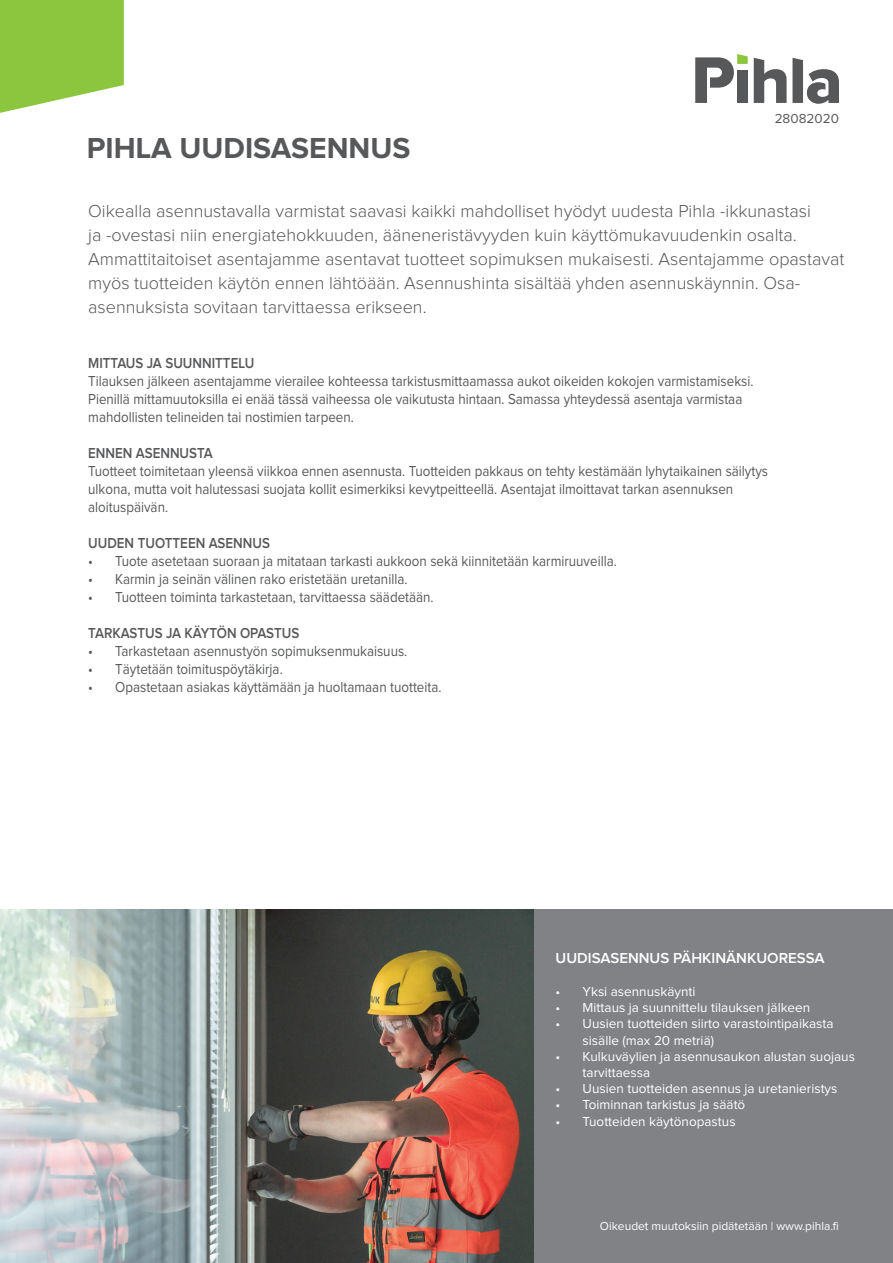
<style>
.page{position:relative;width:893px;height:1263px;background:#fff}
.page>*{position:absolute;margin:0;border:0;box-sizing:border-box;transform-origin:0 0}
.t1{font:700 30px "Proxima Nova";color:#57585a}
.t2{font:300 18px/24px "Proxima Nova";color:#57585a}
.t3{font:15px/18px "Proxima Nova";color:#57585a;scale:.89 1}
.t4{font:600 15px "Proxima Nova";color:#57585a;scale:.89 1}
.t5{font:600 15px "Proxima Nova";color:#fff}
.t6{font:13.5px/16.2px "Proxima Nova";color:#fff}
.t7{font:13.5px "Proxima Nova";color:#57585a}
.t8{font:12px "Proxima Nova";color:#fff}
</style>
<div class="page">
<div style="left:534px;top:910px;width:359px;height:353px;background:#808285"></div>
<svg style="left:695px;top:54px;width:53px;height:49px"></svg>
<svg style="left:754px;top:58px;width:85px;height:46px"></svg>
<svg style="left:0;top:0;width:124px;height:113px;background:#99cd56"></svg>
<img style="left:0;top:910px;width:534px;height:353px">
<h1 class="t1" style="left:87px;top:134px;width:325px">PIHLA UUDISASENNUS</h1>
<p class="t7" style="left:775px;top:112px;width:66px">28082020</p>
<p class="t2" style="left:88px;top:199px;width:758px">Oikealla asennustavalla varmistat saavasi kaikki mahdolliset hyödyt uudesta Pihla -ikkunastasi<br>ja -ovestasi niin energiatehokkuuden, ääneneristävyyden kuin käyttömukavuudenkin osalta.<br>Ammattitaitoiset asentajamme asentavat tuotteet sopimuksen mukaisesti. Asentajamme opastavat myös tuotteiden käytön ennen lähtöään. Asennushinta sisältää yhden asennuskäynnin. Osa&shy;asennuksista sovitaan tarvittaessa erikseen.</p>
<p class="t4" style="left:88px;top:356px;width:188px">MITTAUS JA SUUNNITTELU</p>
<p class="t3" style="left:88px;top:373px;width:749px">Tilauksen jälkeen asentajamme vierailee kohteessa tarkistusmittaamassa aukot oikeiden kokojen varmistamiseksi.<br>Pienillä mittamuutoksilla ei enää tässä vaiheessa ole vaikutusta hintaan. Samassa yhteydessä asentaja varmistaa mahdollisten telineiden tai nostimien tarpeen.</p>
<p class="t4" style="left:88px;top:446px;width:142px">ENNEN ASENNUSTA</p>
<p class="t3" style="left:88px;top:463px;width:765px">Tuotteet toimitetaan yleensä viikkoa ennen asennusta. Tuotteiden pakkaus on tehty kestämään lyhytaikainen säilytys ulkona, mutta voit halutessasi suojata kollit esimerkiksi kevytpeitteellä. Asentajat ilmoittavat tarkan asennuksen aloituspäivän.</p>
<p class="t4" style="left:88px;top:536px;width:206px">UUDEN TUOTTEEN ASENNUS</p>
<p class="t3" style="left:88px;top:553px;width:595px">• Tuote asetetaan suoraan ja mitataan tarkasti aukkoon sekä kiinnitetään karmiruuveilla.</p>
<p class="t3" style="left:88px;top:571px;width:360px">• Karmin ja seinän välinen rako eristetään uretanilla.</p>
<p class="t3" style="left:88px;top:589px;width:390px">• Tuotteen toiminta tarkastetaan, tarvittaessa säädetään.</p>
<p class="t4" style="left:88px;top:626px;width:239px">TARKASTUS JA KÄYTÖN OPASTUS</p>
<p class="t3" style="left:88px;top:643px;width:360px">• Tarkastetaan asennustyön sopimuksenmukaisuus.</p>
<p class="t3" style="left:88px;top:661px;width:220px">• Täytetään toimituspöytäkirja.</p>
<p class="t3" style="left:88px;top:679px;width:398px">• Opastetaan asiakas käyttämään ja huoltamaan tuotteita.</p>
<p class="t5" style="left:556px;top:951px;width:270px">UUDISASENNUS PÄHKINÄNKUORESSA</p>
<p class="t6" style="left:556px;top:984px;width:141px">• Yksi asennuskäynti</p>
<p class="t6" style="left:556px;top:1000px;width:256px">• Mittaus ja suunnittelu tilauksen jälkeen</p>
<p class="t6" style="left:583px;top:1016px;width:252px;text-indent:-27px">• Uusien tuotteiden siirto varastointipaikasta sisälle (max 20 metriä)</p>
<p class="t6" style="left:583px;top:1049px;width:274px;text-indent:-27px">• Kulkuväylien ja asennusaukon alustan suojaus tarvittaessa</p>
<p class="t6" style="left:556px;top:1081px;width:283px">• Uusien tuotteiden asennus ja uretanieristys</p>
<p class="t6" style="left:556px;top:1097px;width:191px">• Toiminnan tarkistus ja säätö</p>
<p class="t6" style="left:556px;top:1113px;width:181px">• Tuotteiden käytönopastus</p>
<p class="t8" style="left:600px;top:1221px;width:241px">Oikeudet muutoksiin pidätetään | www.pihla.fi</p>
</div>
